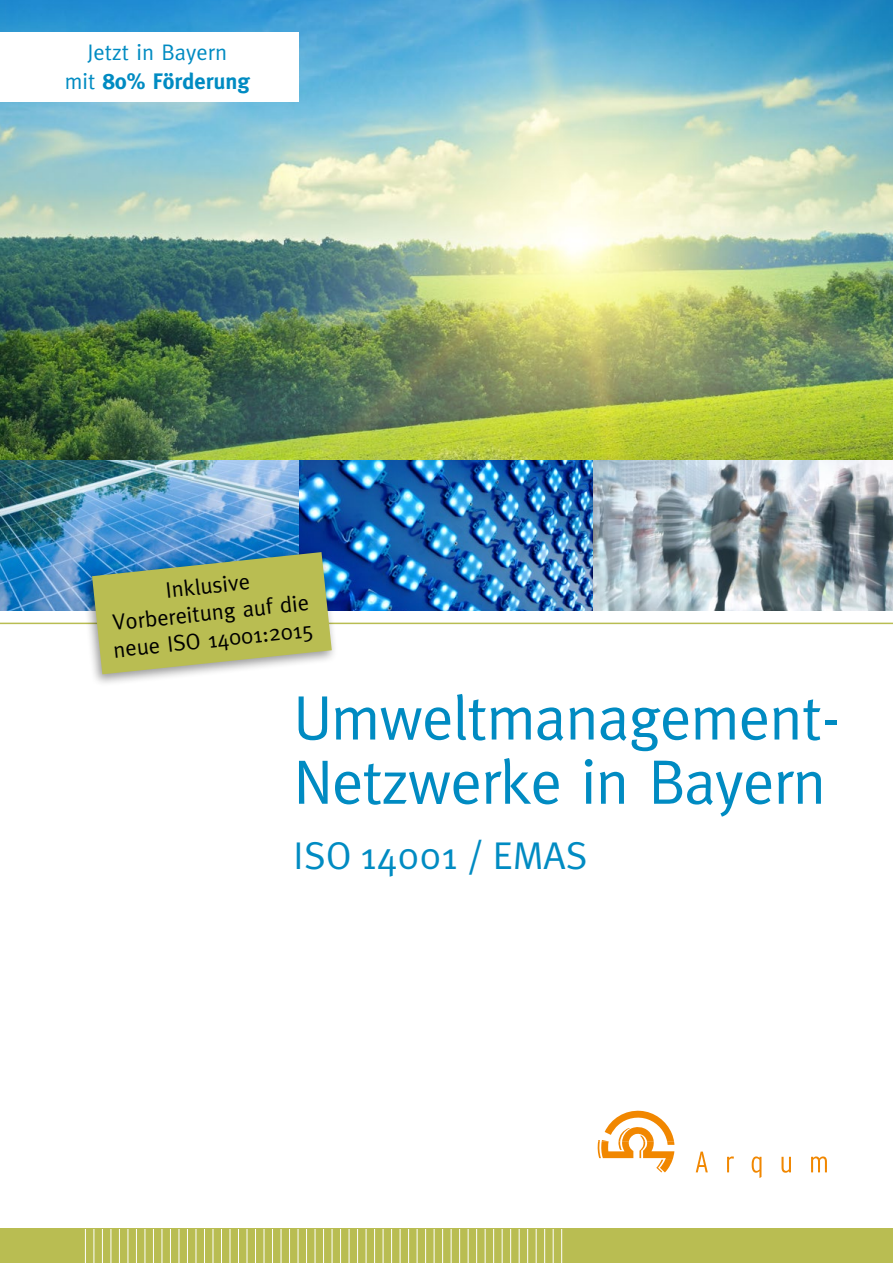
<style>
.page{position:relative;width:893px;height:1263px;background:#fff}
.page>*{position:absolute;margin:0;border:0;box-sizing:border-box;transform-origin:0 0}
.t1{font:62.7px/64.2px "Meta";letter-spacing:-.015em;color:#008bc2}
.t2{font:38.7px "Meta Normal";color:#008bc2}
.t3{font:22.5px/27px "Meta";color:#000;text-align:center}
.t4{font:22.5px/28.5px "Meta";color:#008bc2;text-align:center}
.s1{font-weight:700}
</style>
<div class="page">
<img style="left:0;top:0;width:893px;height:461px">
<div style="left:0;top:1229px;width:893px;height:34px;background:#b9bd52"></div>
<svg style="left:597px;top:1110px;width:230px;height:68px"></svg>
<hr style="left:561px;top:1229px;width:1px;height:34px;background:#fff">
<hr style="left:553px;top:1229px;width:1px;height:34px;background:#fff">
<hr style="left:544px;top:1229px;width:1px;height:34px;background:#fff">
<hr style="left:536px;top:1229px;width:1px;height:34px;background:#fff">
<hr style="left:527px;top:1229px;width:1px;height:34px;background:#fff">
<hr style="left:519px;top:1229px;width:1px;height:34px;background:#fff">
<hr style="left:510px;top:1229px;width:1px;height:34px;background:#fff">
<hr style="left:502px;top:1229px;width:1px;height:34px;background:#fff">
<hr style="left:493px;top:1229px;width:1px;height:34px;background:#fff">
<hr style="left:485px;top:1229px;width:1px;height:34px;background:#fff">
<hr style="left:476px;top:1229px;width:1px;height:34px;background:#fff">
<hr style="left:468px;top:1229px;width:1px;height:34px;background:#fff">
<hr style="left:459px;top:1229px;width:1px;height:34px;background:#fff">
<hr style="left:451px;top:1229px;width:1px;height:34px;background:#fff">
<hr style="left:442px;top:1229px;width:1px;height:34px;background:#fff">
<hr style="left:434px;top:1229px;width:1px;height:34px;background:#fff">
<hr style="left:425px;top:1229px;width:1px;height:34px;background:#fff">
<hr style="left:417px;top:1229px;width:1px;height:34px;background:#fff">
<hr style="left:408px;top:1229px;width:1px;height:34px;background:#fff">
<hr style="left:400px;top:1229px;width:1px;height:34px;background:#fff">
<hr style="left:391px;top:1229px;width:1px;height:34px;background:#fff">
<hr style="left:383px;top:1229px;width:1px;height:34px;background:#fff">
<hr style="left:374px;top:1229px;width:1px;height:34px;background:#fff">
<hr style="left:366px;top:1229px;width:1px;height:34px;background:#fff">
<hr style="left:357px;top:1229px;width:1px;height:34px;background:#fff">
<hr style="left:349px;top:1229px;width:1px;height:34px;background:#fff">
<hr style="left:340px;top:1229px;width:1px;height:34px;background:#fff">
<hr style="left:332px;top:1229px;width:1px;height:34px;background:#fff">
<hr style="left:323px;top:1229px;width:1px;height:34px;background:#fff">
<hr style="left:315px;top:1229px;width:1px;height:34px;background:#fff">
<hr style="left:306px;top:1229px;width:1px;height:34px;background:#fff">
<hr style="left:298px;top:1229px;width:1px;height:34px;background:#fff">
<hr style="left:289px;top:1229px;width:1px;height:34px;background:#fff">
<hr style="left:281px;top:1229px;width:1px;height:34px;background:#fff">
<hr style="left:272px;top:1229px;width:1px;height:34px;background:#fff">
<hr style="left:264px;top:1229px;width:1px;height:34px;background:#fff">
<hr style="left:255px;top:1229px;width:1px;height:34px;background:#fff">
<hr style="left:247px;top:1229px;width:1px;height:34px;background:#fff">
<hr style="left:238px;top:1229px;width:1px;height:34px;background:#fff">
<hr style="left:230px;top:1229px;width:1px;height:34px;background:#fff">
<hr style="left:221px;top:1229px;width:1px;height:34px;background:#fff">
<hr style="left:213px;top:1229px;width:1px;height:34px;background:#fff">
<hr style="left:204px;top:1229px;width:1px;height:34px;background:#fff">
<hr style="left:196px;top:1229px;width:1px;height:34px;background:#fff">
<hr style="left:187px;top:1229px;width:1px;height:34px;background:#fff">
<hr style="left:179px;top:1229px;width:1px;height:34px;background:#fff">
<hr style="left:170px;top:1229px;width:1px;height:34px;background:#fff">
<hr style="left:162px;top:1229px;width:1px;height:34px;background:#fff">
<hr style="left:153px;top:1229px;width:1px;height:34px;background:#fff">
<hr style="left:145px;top:1229px;width:1px;height:34px;background:#fff">
<hr style="left:136px;top:1229px;width:1px;height:34px;background:#fff">
<hr style="left:128px;top:1229px;width:1px;height:34px;background:#fff">
<hr style="left:119px;top:1229px;width:1px;height:34px;background:#fff">
<hr style="left:111px;top:1229px;width:1px;height:34px;background:#fff">
<hr style="left:102px;top:1229px;width:1px;height:34px;background:#fff">
<hr style="left:94px;top:1229px;width:1px;height:34px;background:#fff">
<hr style="left:85px;top:1229px;width:1px;height:34px;background:#fff">
<img style="left:298px;top:461px;width:295px;height:150px">
<img style="left:0;top:461px;width:298px;height:150px">
<img style="left:593px;top:461px;width:300px;height:150px">
<hr style="left:0;top:623px;width:893px;height:1px;background:#b9bd52">
<div style="left:81px;top:547px;width:258px;height:140px;background:#000;opacity:.4"></div>
<svg style="left:92px;top:552px;width:240px;height:122px;background:#acb96e"></svg>
<div style="left:0;top:32px;width:298px;height:70px;background:#fff"></div>
<p class="t4" style="left:65px;top:38px;width:187px">Jetzt in Bayern<br>mit <span class="s1">80% Förderung</span></p>
<p class="t3" style="left:106px;top:582px;width:203px;rotate:-6deg">Inklusive<br>Vorbereitung auf die neue ISO 14001:2015</p>
<h1 class="t1" style="left:294px;top:685px;width:548px">Umweltmanagement-<br>Netzwerke in Bayern</h1>
<h2 class="t2" style="left:294px;top:833px;width:295px">ISO 14001 / EMAS</h2>
</div>
